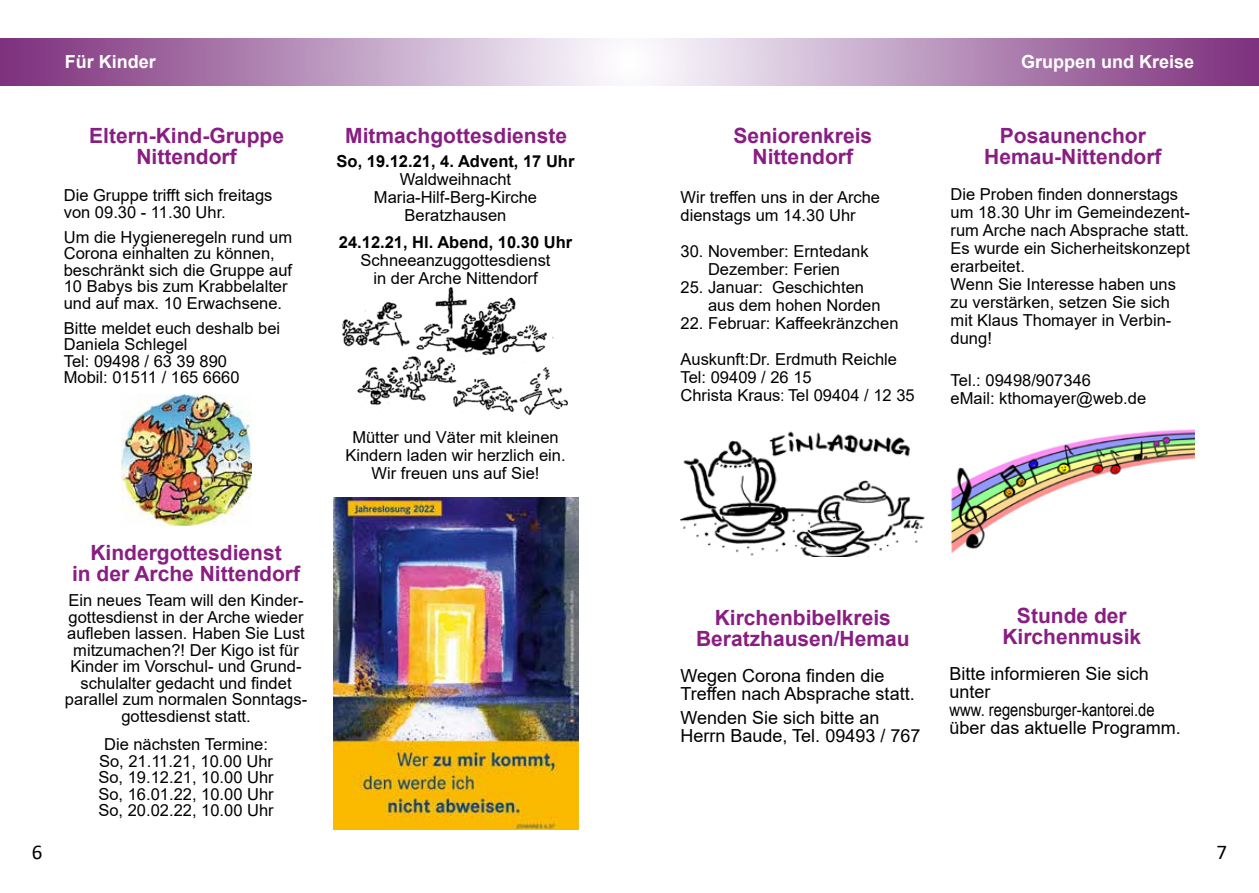
<style>
.page{position:relative;width:1259px;height:893px;background:#fff}
.page>*{position:absolute;margin:0;border:0;box-sizing:border-box;transform-origin:0 0}
.t1{font:700 21px/21px "Arial";color:#891e82;text-align:center}
.t2{font:21px "Calibri";color:#000}
.t3{font:18px/18px "Arial";color:#000}
.t4{font:18px "Arial Narrow";color:#000}
.t5{font:700 18px "Arial";color:#fff}
.t6{font:16.5px/16.5px "Arial";color:#000}
.t7{font:700 16.5px "Arial";color:#000}
.s1{font-family:"Arial Narrow"}
</style>
<div class="page">
<svg style="left:0;top:38px;width:1259px;height:47px;background:#bb95bd"></svg>
<img style="left:680px;top:431px;width:245px;height:125px">
<img style="left:951px;top:429px;width:243px;height:124px">
<img style="left:121px;top:394px;width:130px;height:131px">
<img style="left:343px;top:287px;width:224px;height:128px">
<img style="left:334px;top:497px;width:244px;height:332px">
<p class="t5" style="left:65px;top:49px;width:93px">Für Kinder</p>
<p class="t5" style="left:1021px;top:49px;width:175px">Gruppen und Kreise</p>
<p class="t1" style="left:89px;top:125px;width:196px">Eltern-Kind-Gruppe<br>Nittendorf</p>
<p class="t6" style="left:64px;top:187px;width:210px">Die Gruppe trifft sich freitags von 09.30 - 11.30 Uhr.</p>
<p class="t6" style="left:64px;top:229px;width:230px">Um die Hygieneregeln rund um<br>Corona einhalten zu können, beschränkt sich die Gruppe auf<br>10 Babys bis zum Krabbelalter und auf max. 10 Erwachsene.</p>
<p class="t6" style="left:64px;top:320px;width:218px">Bitte meldet euch deshalb bei<br>Daniela Schlegel<br>Tel: 09498 / 63 39 890<br>Mobil: 01511 / 165 6660</p>
<p class="t1" style="left:72px;top:542px;width:229px">Kindergottesdienst<br>in der Arche Nittendorf</p>
<p class="t6" style="left:65px;top:592px;width:244px;text-align:center">Ein neues Team will den Kinder&shy;gottesdienst in der Arche wieder aufleben lassen. Haben Sie Lust mitzumachen?! Der Kigo ist für<br>Kinder im Vorschul- und Grund&shy;schulalter gedacht und findet parallel zum normalen Sonntags&shy;gottesdienst statt.</p>
<p class="t6" style="left:98px;top:736px;width:177px;text-align:center">Die nächsten Termine:<br>So, 21.11.21, 10.00 Uhr<br>So, 19.12.21, 10.00 Uhr<br>So, 16.01.22, 10.00 Uhr<br>So, 20.02.22, 10.00 Uhr</p>
<p class="t1" style="left:345px;top:125px;width:223px">Mitmachgottesdienste</p>
<p class="t7" style="left:336px;top:150px;width:239px">So, 19.12.21, 4. Advent, 17 Uhr</p>
<p class="t6" style="left:374px;top:170px;width:165px;line-height:18px;text-align:center">Waldweihnacht<br>Maria-Hilf-Berg-Kirche<br>Beratzhausen</p>
<p class="t7" style="left:339px;top:230px;width:235px">24.12.21, Hl. Abend, 10.30 Uhr</p>
<p class="t6" style="left:360px;top:251px;width:191px;line-height:18px;text-align:center">Schneeanzuggottesdienst in der Arche Nittendorf</p>
<p class="t6" style="left:345px;top:428px;width:222px;line-height:18px;text-align:center">Mütter und Väter mit kleinen<br>Kindern laden wir herzlich ein.<br>Wir freuen uns auf Sie!</p>
<p class="t1" style="left:733px;top:125px;width:140px">Seniorenkreis<br>Nittendorf</p>
<p class="t6" style="left:680px;top:188px;width:201px;line-height:18px">Wir treffen uns in der Arche dienstags um 14.30 Uhr</p>
<p class="t6" style="left:680px;top:242px;width:190px;line-height:18px;text-align:center">30. November: Erntedank<br>Dezember: Ferien</p>
<p class="t6" style="left:708px;top:278px;width:174px;line-height:18px;text-indent:-28px">25. Januar: Geschichten aus dem hohen Norden</p>
<p class="t6" style="left:680px;top:305px;width:219px;line-height:36px">22. Februar: Kaffeekränzchen<br>Auskunft:Dr. Erdmuth Reichle</p>
<p class="t6" style="left:680px;top:368px;width:236px;line-height:18px">Tel: 09409 / 26 15<br>Christa Kraus<span class="s1">:</span> Tel 09404 / 12 35</p>
<p class="t1" style="left:984px;top:125px;width:179px">Posaunenchor<br>Hemau-Nittendorf</p>
<p class="t6" style="left:950px;top:185px;width:241px;line-height:18px">Die Proben finden donnerstags um 18.30 Uhr im Gemeindezent&shy;rum Arche nach Absprache statt.<br>Es wurde ein Sicherheitskonzept erarbeitet.<br>Wenn Sie Interesse haben uns zu verstärken, setzen Sie sich mit Klaus Thomayer in Verbin&shy;dung!</p>
<p class="t6" style="left:950px;top:371px;width:197px;line-height:18px">Tel.: 09498/907346<br>eMail: kthomayer@web.de</p>
<p class="t1" style="left:696px;top:607px;width:215px">Kirchenbibelkreis<br>Beratzhausen/Hemau</p>
<p class="t3" style="left:680px;top:666px;width:236px">Wegen Corona finden die<br>Treffen nach Absprache statt.</p>
<p class="t3" style="left:680px;top:708px;width:241px">Wenden Sie sich bitte an<br>Herrn Baude, Tel. 09493 / 767</p>
<p class="t1" style="left:1002px;top:605px;width:140px">Stunde der<br>Kirchenmusik</p>
<p class="t3" style="left:949px;top:664px;width:201px">Bitte informieren Sie sich unter</p>
<p class="t4" style="left:949px;top:696px;width:207px">www. regensburger-kantorei.de</p>
<p class="t3" style="left:949px;top:718px;width:233px">über das aktuelle Programm.</p>
<p class="t2" style="left:32px;top:838px;width:12px">6</p>
<p class="t2" style="left:1216px;top:838px;width:12px">7</p>
</div>
